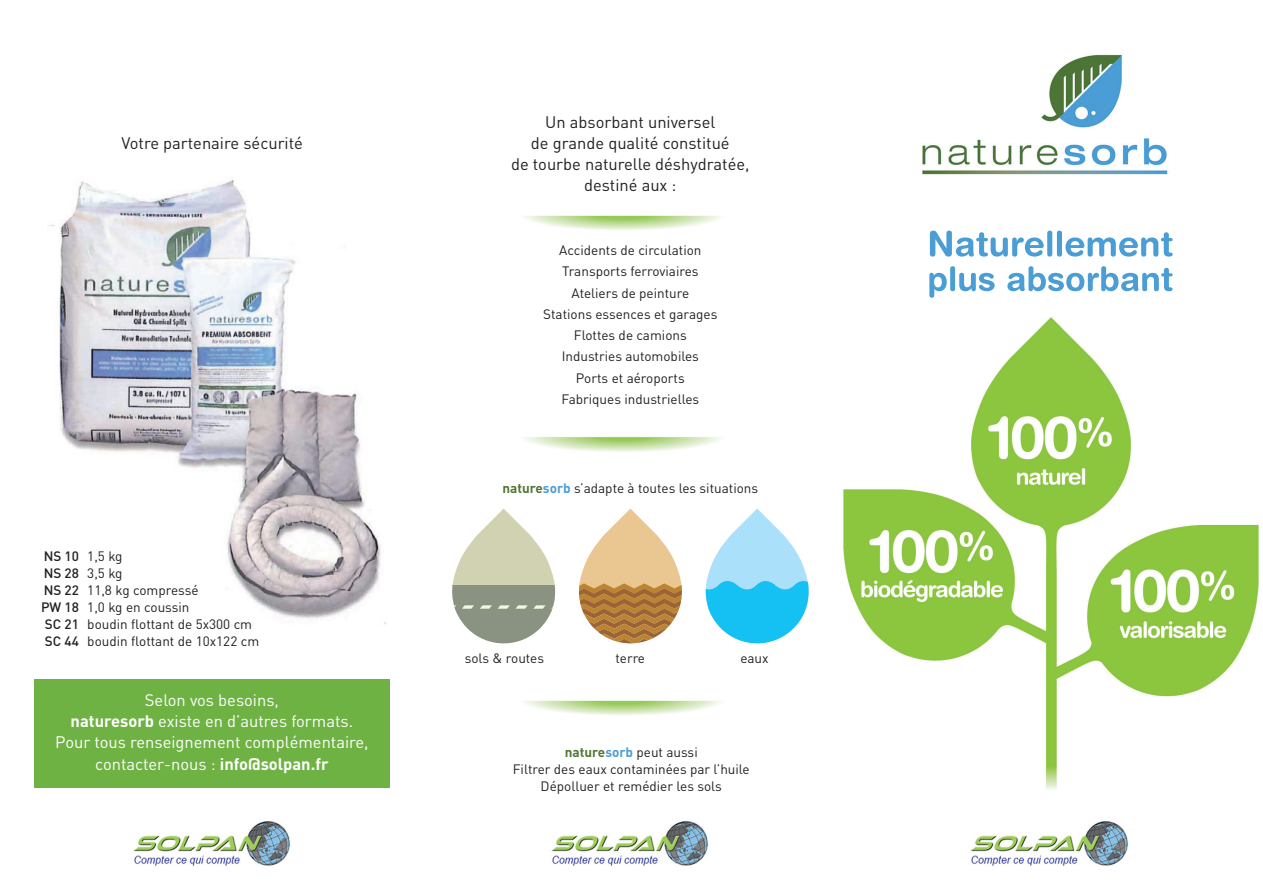
<style>
.page{position:relative;width:1263px;height:893px;background:#fff}
.page>*{position:absolute;margin:0;border:0;box-sizing:border-box;transform-origin:0 0}
.t1{font:16.5px/21.3px "DIN";color:#fff;text-align:center}
.t2{font:16.5px/21.3px "DIN";color:#231f20;text-align:center}
.t3{font:13.5px "DIN";color:#231f20}
.t4{font:500 13.5px "DIN";color:#231f20}
.s1{font-weight:700}
.s2{font-weight:700;color:#527736}
.s3{font-weight:700;color:#4f9dd5}
</style>
<div class="page">
<img style="left:47px;top:180px;width:339px;height:446px">
<div style="left:34px;top:679px;width:356px;height:109px;background:#6fb244"></div>
<img style="left:133px;top:821px;width:157px;height:45px">
<img style="left:524px;top:215px;width:197px;height:15px">
<svg style="left:456px;top:611px;width:96px;height:32px;fill:#8a9382"></svg>
<svg style="left:452px;top:509px;width:103px;height:102px"></svg>
<svg style="left:578px;top:509px;width:104px;height:134px"></svg>
<svg style="left:705px;top:509px;width:104px;height:134px"></svg>
<img style="left:551px;top:821px;width:157px;height:45px">
<img style="left:524px;top:437px;width:197px;height:15px">
<img style="left:524px;top:700px;width:197px;height:15px">
<img style="left:843px;top:54px;width:416px;height:736px">
<img style="left:930px;top:231px;width:243px;height:26px">
<img style="left:970px;top:821px;width:158px;height:45px">
<p class="t2" style="left:121px;top:132px;width:183px">Votre partenaire sécurité</p>
<p class="t4" style="left:44px;top:548px;width:37px">NS 10</p>
<p class="t4" style="left:44px;top:565px;width:37px">NS 28</p>
<p class="t4" style="left:44px;top:582px;width:37px">NS 22</p>
<p class="t4" style="left:41px;top:599px;width:39px">PW 18</p>
<p class="t4" style="left:45px;top:616px;width:36px">SC 21</p>
<p class="t4" style="left:45px;top:633px;width:36px">SC 44</p>
<p class="t3" style="left:87px;top:548px;width:37px">1,5 kg</p>
<p class="t3" style="left:87px;top:565px;width:37px">3,5 kg</p>
<p class="t3" style="left:87px;top:582px;width:113px">11,8 kg compressé</p>
<p class="t3" style="left:87px;top:599px;width:104px">1,0 kg en coussin</p>
<p class="t3" style="left:87px;top:616px;width:166px">boudin flottant de 5x300 cm</p>
<p class="t3" style="left:87px;top:633px;width:173px">boudin flottant de 10x122 cm</p>
<p class="t1" style="left:71px;top:689px;width:284px">Selon vos besoins,<br><span class="s1">naturesorb</span> existe en d’autres formats.</p>
<p class="t1" style="left:55px;top:731px;width:315px">Pour tous renseignement complémentaire, contacter-nous : <span class="s1">info@solpan.fr</span></p>
<p class="t2" style="left:511px;top:111px;width:240px">Un absorbant universel<br>de grande qualité constitué<br>de tourbe naturelle déshydratée, destiné aux :</p>
<p class="t3" style="left:559px;top:242px;width:144px">Accidents de circulation</p>
<p class="t3" style="left:562px;top:263px;width:138px">Transports ferroviaires</p>
<p class="t3" style="left:571px;top:284px;width:119px">Ateliers de peinture</p>
<p class="t3" style="left:543px;top:306px;width:176px">Stations essences et garages</p>
<p class="t3" style="left:574px;top:327px;width:114px">Flottes de camions</p>
<p class="t3" style="left:562px;top:348px;width:139px">Industries automobiles</p>
<p class="t3" style="left:576px;top:369px;width:110px">Ports et aéroports</p>
<p class="t3" style="left:561px;top:391px;width:139px">Fabriques industrielles</p>
<p class="t3" style="left:502px;top:480px;width:257px"><span class="s2">nature</span><span class="s3">sorb</span> s’adapte à toutes les situations</p>
<p class="t3" style="left:465px;top:650px;width:81px">sols &amp; routes</p>
<p class="t3" style="left:615px;top:650px;width:31px">terre</p>
<p class="t3" style="left:740px;top:650px;width:30px">eaux</p>
<p class="t3" style="left:565px;top:744px;width:134px"><span class="s2">nature</span><span class="s3">sorb</span> peut aussi</p>
<p class="t3" style="left:513px;top:761px;width:238px">Filtrer des eaux contaminées par l’huile</p>
<p class="t3" style="left:541px;top:778px;width:183px">Dépolluer et remédier les sols</p>
</div>
